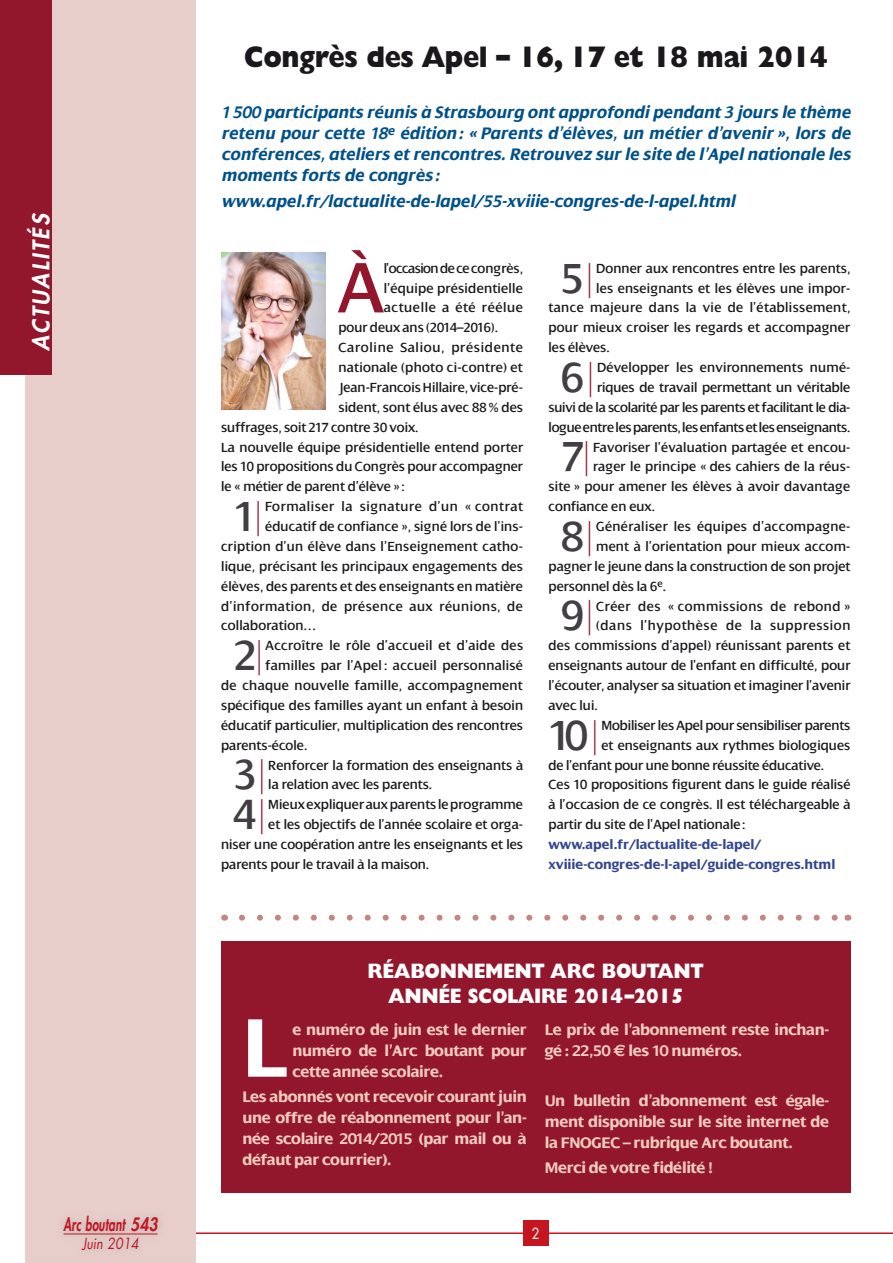
<style>
.page{position:relative;width:893px;height:1263px;background:#fff}
.page>*{position:absolute;margin:0;border:0;box-sizing:border-box;transform-origin:0 0}
.t1{font:700 89.55px "Dialog";color:#fff}
.t2{font:76.35px "Dialog";color:#92172d}
.t3{font:45.3px "Dialog";color:#433e43}
.t4{font:800 30px "Gill Sans";letter-spacing:-.02em;color:#1a181c;scale:.89 1}
.t5{font:italic 800 22.5px "Futura CE";color:#fff}
.t6{font:800 21px/25.2px "Gill Sans";letter-spacing:-.02em;color:#fff;text-align:center;scale:.89 1}
.t7{font:italic 700 18px/21px "Dialog";color:#005189;text-align:justify}
.t8{font:italic 800 18px "Futura CE";letter-spacing:.02em;color:#c51620;scale:.65 1}
.t9{font:700 16.5px/21px "Dialog";letter-spacing:-.02em;color:#f1cbbe;text-align:justify}
.t10{font:italic 15px "Futura CE";color:#c51620;scale:.85 1}
.t11{font:15px "Futura";color:#fff;scale:.85 1}
.t12{font:14.25px/20px "Dialog";letter-spacing:.005em;color:#1a181c}
.t13{font:14.25px/20px "Dialog";letter-spacing:-.02em;color:#1a181c;text-align:right}
.t14{font:14.25px "Dialog";letter-spacing:.025em;color:#1a181c}
.t15{font:14.25px "Dialog";letter-spacing:.04em;color:#1a181c}
.t16{font:700 14.25px/20px "Dialog";color:#334790}
.t17{font:14.25px "Dialog";letter-spacing:.035em;color:#1a181c}
.t18{font:14.25px "Dialog";letter-spacing:.045em;color:#1a181c}
.t19{font:14.25px "Dialog";letter-spacing:-.04em;color:#1a181c}
.s1{font-size:38.1px;color:#92172d}
.s2{font-family:"Euro Sans"}
</style>
<div class="page">
<hr style="left:196px;top:1232px;width:697px;height:2px;background:#c51620">
<div style="left:26px;top:0;width:170px;height:1263px;background:#e7ceca"></div>
<div style="left:0;top:0;width:51px;height:374px;background:#92172d"></div>
<div style="left:523px;top:1220px;width:26px;height:26px;background:#c51620"></div>
<svg style="left:63px;top:1217px;width:97px;height:33px;fill:#dbc8c5"></svg>
<hr style="left:64px;top:1233px;width:94px;height:1px;background:#c51620">
<div style="left:221px;top:941px;width:629px;height:252px;background:#92172d"></div>
<img style="left:221px;top:253px;width:104px;height:156px">
<svg style="left:242px;top:915px;width:596px;height:6px"></svg>
<h3 class="t5" style="left:25px;top:351px;width:140px;rotate:-90deg">ACTUALITÉS</h3>
<p class="t8" style="left:63px;top:1212px;width:147px">Arc boutant 543</p>
<p class="t10" style="left:82px;top:1234px;width:68px">Juin 2014</p>
<h3 class="t4" style="left:244px;top:40px;width:658px">CONGRÈS DES APEL – 16, 17 ET 18 MAI 2014</h3>
<p class="t7" style="left:221px;top:102px;width:631px">1 500 participants réunis à Strasbourg ont approfondi pendant 3 jours le thème retenu pour cette 18<sup>e</sup> édition : « Parents d’élèves, un métier d’avenir », lors de conférences, ateliers et rencontres. Retrouvez sur le site de l’Apel nationale les moments forts de congrès :</p>
<p class="t7" style="left:221px;top:190px;width:515px">www.apel.fr/lactualite-de-lapel/55-xviiie-congres-de-l-apel.html</p>
<h2 class="t2" style="left:338px;top:247px;width:47px">À</h2>
<p class="t19" style="left:384px;top:260px;width:141px">l’occasion de ce congrès,</p>
<p class="t12" style="left:384px;top:278px;width:141px">l’équipe présidentielle</p>
<p class="t15" style="left:384px;top:300px;width:141px">actuelle a été réélue</p>
<p class="t12" style="left:338px;top:318px;width:161px">pour deux ans (2014–2016).</p>
<p class="t18" style="left:338px;top:340px;width:186px">Caroline Saliou, présidente</p>
<p class="t12" style="left:338px;top:358px;width:186px">nationale (photo ci-contre) et</p>
<p class="t12" style="left:338px;top:377px;width:186px">Jean-Francois Hillaire, vice-pré-</p>
<p class="t12" style="left:338px;top:397px;width:186px">sident, sont élus avec 88% des</p>
<p class="t12" style="left:221px;top:417px;width:199px">suffrages, soit 217 contre 30 voix.</p>
<p class="t12" style="left:221px;top:437px;width:304px">La nouvelle équipe présidentielle entend porter</p>
<p class="t12" style="left:221px;top:457px;width:303px">les 10 propositions du Congrès pour accompagner</p>
<p class="t12" style="left:221px;top:477px;width:185px">le « métier de parent d’élève » :</p>
<h3 class="t3" style="left:234px;top:492px;width:32px">1<span class="s1">|</span></h3>
<p class="t15" style="left:265px;top:499px;width:259px">Formaliser la signature d’un « contrat</p>
<p class="t12" style="left:265px;top:517px;width:259px">éducatif de confiance », signé lors de l’ins-</p>
<p class="t12" style="left:221px;top:536px;width:303px">cription d’un élève dans l’Enseignement catho-</p>
<p class="t12" style="left:221px;top:556px;width:303px">lique, précisant les principaux engagements des</p>
<p class="t12" style="left:221px;top:576px;width:303px">élèves, des parents et des enseignants en matière</p>
<p class="t17" style="left:221px;top:598px;width:303px">d’information, de présence aux réunions, de</p>
<p class="t12" style="left:221px;top:616px;width:97px">collaboration…</p>
<h3 class="t3" style="left:234px;top:631px;width:33px">2<span class="s1">|</span></h3>
<p class="t14" style="left:266px;top:638px;width:259px">Accroître le rôle d’accueil et d’aide des</p>
<p class="t12" style="left:266px;top:656px;width:259px">familles par l’Apel : accueil personnalisé</p>
<p class="t12" style="left:221px;top:676px;width:303px">de chaque nouvelle famille, accompagnement</p>
<p class="t12" style="left:221px;top:695px;width:304px">spécifique des familles ayant un enfant à besoin</p>
<p class="t12" style="left:221px;top:715px;width:303px">éducatif particulier, multiplication des rencontres</p>
<p class="t12" style="left:221px;top:735px;width:88px">parents-école.</p>
<h3 class="t3" style="left:234px;top:751px;width:36px">3<span class="s1">|</span></h3>
<p class="t12" style="left:268px;top:755px;width:256px">Renforcer la formation des enseignants à la relation avec les parents.</p>
<h3 class="t3" style="left:234px;top:790px;width:36px">4<span class="s1">|</span></h3>
<p class="t12" style="left:268px;top:795px;width:256px">Mieux expliquer aux parents le programme</p>
<p class="t12" style="left:268px;top:815px;width:256px">et les objectifs de l’année scolaire et orga-</p>
<p class="t12" style="left:221px;top:835px;width:303px">niser une coopération antre les enseignants et les</p>
<p class="t12" style="left:221px;top:854px;width:210px">parents pour le travail à la maison.</p>
<h3 class="t3" style="left:561px;top:254px;width:36px">5<span class="s1">|</span></h3>
<p class="t12" style="left:596px;top:258px;width:256px">Donner aux rencontres entre les parents,</p>
<p class="t12" style="left:596px;top:278px;width:256px">les enseignants et les élèves une impor-</p>
<p class="t14" style="left:549px;top:300px;width:303px">tance majeure dans la vie de l’établissement,</p>
<p class="t12" style="left:549px;top:318px;width:303px">pour mieux croiser les regards et accompagner</p>
<p class="t12" style="left:549px;top:338px;width:63px">les élèves.</p>
<h3 class="t3" style="left:561px;top:353px;width:37px">6<span class="s1">|</span></h3>
<p class="t13" style="left:548px;top:358px;width:303px">Développer les environnements numé-<br>riques de travail permettant un véritable<br>suivi de la scolarité par les parents et facilitant le dia&shy;logue entre les parents, les enfants et les enseignants.</p>
<h3 class="t3" style="left:561px;top:433px;width:33px">7<span class="s1">|</span></h3>
<p class="t12" style="left:593px;top:437px;width:259px">Favoriser l’évaluation partagée et encou-</p>
<p class="t12" style="left:593px;top:457px;width:259px">rager le principe « des cahiers de la réus-</p>
<p class="t12" style="left:549px;top:477px;width:303px">site » pour amener les élèves à avoir davantage</p>
<p class="t12" style="left:549px;top:497px;width:108px">confiance en eux.</p>
<h3 class="t3" style="left:561px;top:512px;width:36px">8<span class="s1">|</span></h3>
<p class="t14" style="left:596px;top:519px;width:256px">Généraliser les équipes d’accompagne-</p>
<p class="t12" style="left:596px;top:536px;width:256px">ment à l’orientation pour mieux accom-</p>
<p class="t12" style="left:549px;top:556px;width:303px">pagner le jeune dans la construction de son projet</p>
<p class="t12" style="left:549px;top:576px;width:119px">personnel dès la 6<sup>e</sup>.</p>
<h3 class="t3" style="left:561px;top:592px;width:36px">9<span class="s1">|</span></h3>
<p class="t17" style="left:596px;top:598px;width:256px">Créer des « commissions de rebond »</p>
<p class="t15" style="left:596px;top:618px;width:256px">(dans l’hypothèse de la suppression</p>
<p class="t12" style="left:548px;top:636px;width:303px">des commissions d’appel) réunissant parents et</p>
<p class="t12" style="left:548px;top:656px;width:303px">enseignants autour de l’enfant en difficulté, pour</p>
<p class="t12" style="left:548px;top:676px;width:303px">l’écouter, analyser sa situation et imaginer l’avenir</p>
<p class="t12" style="left:548px;top:695px;width:51px">avec lui.</p>
<h3 class="t3" style="left:549px;top:711px;width:54px">10<span class="s1">|</span></h3>
<p class="t12" style="left:601px;top:715px;width:251px">Mobiliser les Apel pour sensibiliser parents</p>
<p class="t12" style="left:601px;top:735px;width:250px">et enseignants aux rythmes biologiques</p>
<p class="t12" style="left:549px;top:755px;width:277px">de l’enfant pour une bonne réussite éducative.</p>
<p class="t12" style="left:549px;top:775px;width:303px">Ces 10 propositions figurent dans le guide réalisé</p>
<p class="t12" style="left:549px;top:795px;width:304px">à l’occasion de ce congrès. Il est téléchargeable à</p>
<p class="t12" style="left:549px;top:815px;width:199px">partir du site de l’Apel nationale :</p>
<p class="t16" style="left:549px;top:835px;width:288px">www.apel.fr/lactualite-de-lapel/ xviiie-congres-de-l-apel/guide-congres.html</p>
<h3 class="t6" style="left:368px;top:959px;width:379px">RÉABONNEMENT ARC BOUTANT<br>ANNÉE SCOLAIRE 2014–2015</h3>
<h1 class="t1" style="left:242px;top:999px;width:46px">L</h1>
<p class="t9" style="left:292px;top:1019px;width:236px">e numéro de juin est le dernier numéro de l’Arc boutant pour cette année scolaire.</p>
<p class="t9" style="left:242px;top:1086px;width:286px">Les abonnés vont recevoir courant juin une offre de réabonnement pour l’an&shy;née scolaire 2014/2015 (par mail ou à défaut par courrier).</p>
<p class="t9" style="left:545px;top:1019px;width:286px">Le prix de l’abonnement reste inchan&shy;gé : 22,50 <span class="s2">a</span> les 10 numéros.</p>
<p class="t9" style="left:545px;top:1090px;width:286px">Un bulletin d’abonnement est égale&shy;ment disponible sur le site internet de la FNOGEC – rubrique Arc boutant.</p>
<p class="t9" style="left:545px;top:1158px;width:169px">Merci de votre fidélité !</p>
<p class="t11" style="left:532px;top:1224px;width:11px">2</p>
</div>
